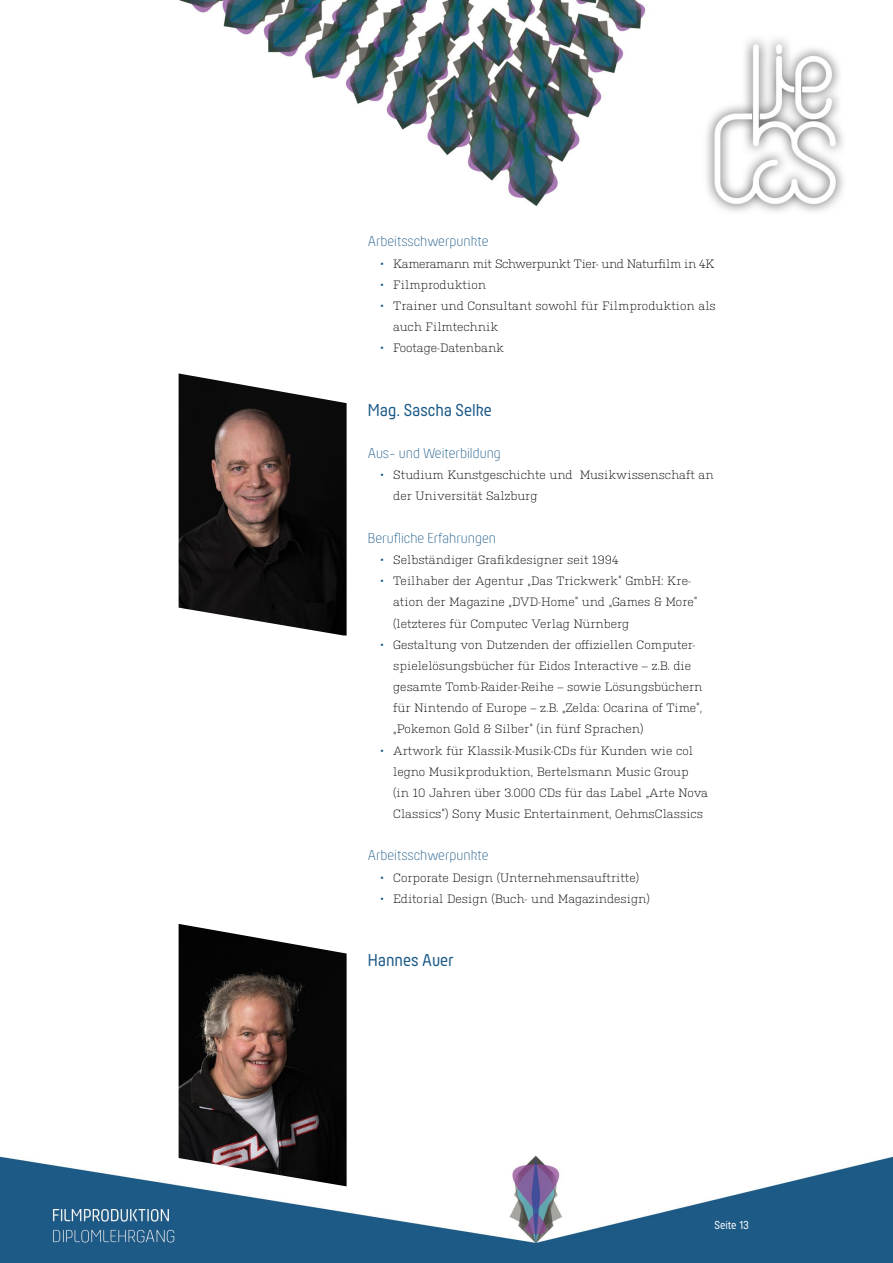
<style>
.page{position:relative;width:893px;height:1263px;background:#fff}
.page>*{position:absolute;margin:0;border:0;box-sizing:border-box;transform-origin:0 0}
.t1{font:18px "Hansom FY";color:#1c5a87}
.t2{font:300 15px "Hansom FY";color:#1c5a87}
.t3{font:300 12px/21.1px "Kulturista";color:#000}
.t4{font:300 12px "Kulturista";letter-spacing:-.03em;color:#000}
.t5{font:12px "Hansom FY";color:#fff}
.s1{color:#1c5a87}
</style>
<div class="page">
<img style="left:0;top:0;width:893px;height:1263px">
<img style="left:179px;top:373px;width:168px;height:262px">
<img style="left:179px;top:924px;width:168px;height:262px">
<p class="t2" style="left:368px;top:233px;width:122px">Arbeitsschwerpunkte</p>
<p class="t4" style="left:381px;top:255px;width:336px"><span class="s1">•</span> Kameramann mit Schwerpunkt Tier- und Naturfilm in 4K</p>
<p class="t3" style="left:381px;top:273px;width:107px"><span class="s1">•</span> Filmproduktion</p>
<p class="t3" style="left:393px;top:294px;width:324px;text-indent:-13px"><span class="s1">•</span> Trainer und Consultant sowohl für Filmproduktion als auch Filmtechnik</p>
<p class="t3" style="left:381px;top:337px;width:125px"><span class="s1">•</span> Footage-Datenbank</p>
<h1 class="t1" style="left:368px;top:399px;width:125px">Mag. Sascha Selke</h1>
<p class="t2" style="left:368px;top:444px;width:134px">Aus- und Weiterbildung</p>
<p class="t3" style="left:393px;top:464px;width:322px;text-indent:-13px"><span class="s1">•</span> Studium Kunstgeschichte und Musikwissenschaft an der Universität Salzburg</p>
<p class="t2" style="left:368px;top:529px;width:130px">Berufliche Erfahrungen</p>
<p class="t3" style="left:381px;top:548px;width:240px"><span class="s1">•</span> Selbständiger Grafikdesigner seit 1994</p>
<p class="t3" style="left:393px;top:569px;width:306px;text-indent:-13px"><span class="s1">•</span> Teilhaber der Agentur „Das Trickwerk“ GmbH: Kre&shy;ation der Magazine „DVD-Home“ und „Games &amp; More“ (letzteres für Computec Verlag Nürnberg</p>
<p class="t3" style="left:393px;top:633px;width:311px;text-indent:-13px"><span class="s1">•</span> Gestaltung von Dutzenden der offiziellen Computer&shy;spielelösungsbücher für Eidos Interactive – z.B. die gesamte Tomb-Raider-Reihe – sowie Lösungsbüchern für Nintendo of Europe – z.B. „Zelda: Ocarina of Time“, „Pokemon Gold &amp; Silber“ (in fünf Sprachen)</p>
<p class="t3" style="left:393px;top:739px;width:316px;text-indent:-13px"><span class="s1">•</span> Artwork für Klassik-Musik-CDs für Kunden wie col legno Musikproduktion, Bertelsmann Music Group<br>(in 10 Jahren über 3.000 CDs für das Label „Arte Nova Classics“) Sony Music Entertainment, OehmsClassics</p>
<p class="t2" style="left:368px;top:847px;width:122px">Arbeitsschwerpunkte</p>
<p class="t3" style="left:381px;top:866px;width:260px"><span class="s1">•</span> Corporate Design (Unternehmensauftritte)</p>
<p class="t3" style="left:381px;top:887px;width:271px"><span class="s1">•</span> Editorial Design (Buch- und Magazindesign)</p>
<h1 class="t1" style="left:368px;top:950px;width:87px">Hannes Auer</h1>
<p class="t5" style="left:714px;top:1218px;width:36px">Seite 13</p>
</div>
